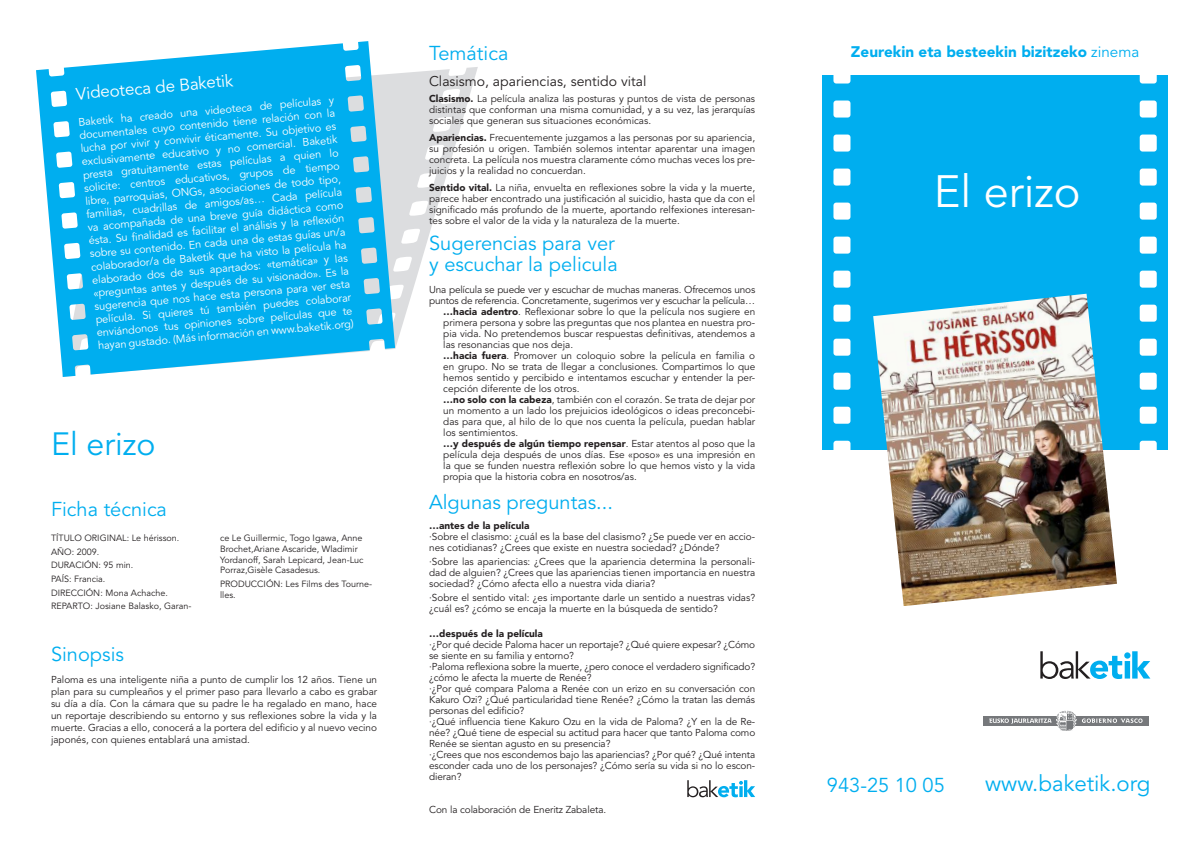
<style>
.page{position:relative;width:1191px;height:842px;background:#fff}
.page>*{position:absolute;margin:0;border:0;box-sizing:border-box;transform-origin:0 0}
.t1{font:45px "Avenir LT Std";color:#fff}
.t2{font:32px "Avenir LT Std";color:#00aeef}
.t3{font:22.3px "Avenir LT Std";color:#00aeef}
.t4{font:20px/21px "Avenir LT Std";color:#00aeef}
.t5{font:17px "Avenir LT Std";color:#fff}
.t6{font:900 15.3px "Avenir LT Std";color:#00aeef}
.t7{font:14px "Avenir LT Std";color:#231f20}
.t8{font:11px/13.2px "Avenir LT Std";color:#fff;text-align:justify}
.t9{font:10px/11px "Avenir LT Std";color:#231f20;text-align:justify}
.t10{font:10px/11px "Avenir LT Std";letter-spacing:-.02em;color:#231f20}
.t11{font:900 10px "Avenir LT Std";color:#231f20}
.t12{font:9px/10.8px "Avenir LT Std";color:#231f20}
.s1{font-weight:900}
.s2{font-weight:400}
</style>
<div class="page">
<svg style="left:395px;top:67px;width:83px;height:282px"></svg>
<svg style="left:36px;top:41px;width:359px;height:336px;background:#2ebbf0"></svg>
<div style="left:822px;top:75px;width:346px;height:374px;background:#00aeef"></div>
<svg style="left:1139px;top:75px;width:17px;height:9px"></svg>
<div style="left:1139px;top:101px;width:17px;height:17px;background:#fff;border-radius:3px"></div>
<div style="left:1139px;top:135px;width:17px;height:17px;background:#fff;border-radius:3px"></div>
<div style="left:1139px;top:169px;width:17px;height:17px;background:#fff;border-radius:3px"></div>
<div style="left:1139px;top:203px;width:17px;height:17px;background:#fff;border-radius:3px"></div>
<div style="left:1139px;top:237px;width:17px;height:17px;background:#fff;border-radius:3px"></div>
<div style="left:1139px;top:271px;width:17px;height:17px;background:#fff;border-radius:3px"></div>
<div style="left:1139px;top:305px;width:17px;height:17px;background:#fff;border-radius:3px"></div>
<div style="left:1139px;top:339px;width:17px;height:17px;background:#fff;border-radius:3px"></div>
<div style="left:1139px;top:373px;width:17px;height:17px;background:#fff;border-radius:3px"></div>
<div style="left:1139px;top:407px;width:17px;height:17px;background:#fff;border-radius:3px"></div>
<svg style="left:1139px;top:441px;width:17px;height:8px"></svg>
<svg style="left:833px;top:75px;width:17px;height:9px"></svg>
<div style="left:833px;top:101px;width:17px;height:17px;background:#fff;border-radius:3px"></div>
<div style="left:833px;top:135px;width:17px;height:17px;background:#fff;border-radius:3px"></div>
<div style="left:833px;top:169px;width:17px;height:17px;background:#fff;border-radius:3px"></div>
<div style="left:833px;top:203px;width:17px;height:17px;background:#fff;border-radius:3px"></div>
<div style="left:833px;top:237px;width:17px;height:17px;background:#fff;border-radius:3px"></div>
<div style="left:833px;top:271px;width:17px;height:17px;background:#fff;border-radius:3px"></div>
<div style="left:833px;top:305px;width:17px;height:17px;background:#fff;border-radius:3px"></div>
<div style="left:833px;top:339px;width:17px;height:17px;background:#fff;border-radius:3px"></div>
<div style="left:833px;top:373px;width:17px;height:17px;background:#fff;border-radius:3px"></div>
<div style="left:833px;top:407px;width:17px;height:17px;background:#fff;border-radius:3px"></div>
<svg style="left:833px;top:441px;width:17px;height:8px"></svg>
<svg style="left:687px;top:780px;width:68px;height:17px"></svg>
<svg style="left:1040px;top:651px;width:110px;height:28px"></svg>
<svg style="left:983px;top:725px;width:166px;height:1px"></svg>
<div style="left:983px;top:716px;width:166px;height:9px;background:#76787b"></div>
<svg style="left:989px;top:711px;width:154px;height:20px"></svg>
<img style="left:873px;top:294px;width:244px;height:312px">
<p class="t5" style="left:75px;top:84px;width:159px;rotate:-5deg">Videoteca de Baketik</p>
<p class="t8" style="left:78px;top:116px;width:258px;rotate:-5deg">Baketik ha creado una videoteca de películas y documentales cuyo contenido tiene relación con la lucha por vivir y convivir éticamente. Su objetivo es exclusivamente educativo y no comercial. Baketik presta gratuitamente estas películas a quien lo solicite: centros educativos, grupos de tiempo libre, parroquias, ONGs, asociaciones de todo tipo, familias, cuadrillas de amigos/as… Cada película va acompañada de una breve guía didáctica como ésta. Su fi nalidad es facilitar el análisis y la refl exión sobre su contenido. En cada una de estas guías un/a colaborador/a de Baketik que ha visto la película ha elaborado dos de sus apartados: «temática» y las «preguntas antes y después de su visionado». Es la sugerencia que nos hace esta persona para ver esta película. Si quieres tú también puedes colaborar enviándonos tus opiniones sobre películas que te hayan gustado. (Más información en www.baketik.org)</p>
<p class="t2" style="left:51px;top:425px;width:106px">El erizo</p>
<p class="t4" style="left:51px;top:499px;width:117px">Ficha técnica</p>
<p class="t12" style="left:51px;top:533px;width:130px">TÍTULO ORIGINAL: Le hérisson.</p>
<p class="t12" style="left:51px;top:546px;width:50px">AÑO: 2009.</p>
<p class="t12" style="left:51px;top:560px;width:84px">DURACIÓN: 95 min.</p>
<p class="t12" style="left:51px;top:574px;width:56px">PAÍS: Francia.</p>
<p class="t12" style="left:51px;top:587px;width:118px">DIRECCIÓN: Mona Achache.</p>
<p class="t12" style="left:51px;top:601px;width:142px">REPARTO: Josiane Balasko, Garan-</p>
<p class="t4" style="left:51px;top:644px;width:74px">Sinopsis</p>
<p class="t12" style="left:220px;top:533px;width:145px">ce Le Guillermic, Togo Igawa, Anne Brochet,Ariane Ascaride, Wladimir Yordanoff, Sarah Lepicard, Jean-Luc Porraz,Gisèle Casadesus.</p>
<p class="t12" style="left:220px;top:579px;width:154px">PRODUCCIÓN: Les Films des Tourne&shy;lles.</p>
<p class="t9" style="left:51px;top:674px;width:328px;line-height:12px">Paloma es una inteligente niña a punto de cumplir los 12 años. Tiene un plan para su cumpleaños y el primer paso para llevarlo a cabo es grabar su día a día. Con la cámara que su padre le ha regalado en mano, hace un reportaje describiendo su entorno y sus reflexiones sobre la vida y la muerte. Gracias a ello, conocerá a la portera del edificio y al nuevo vecino japonés, con quienes entablará una amistad.</p>
<p class="t4" style="left:429px;top:44px;width:81px">Temática</p>
<p class="t7" style="left:429px;top:73px;width:219px">Clasismo, apariencias, sentido vital</p>
<p class="t9" style="left:429px;top:94px;width:327px"><span class="s1">Clasismo.</span> La película analiza las posturas y puntos de vista de personas distintas que conforman una misma comunidad, y a su vez, las jerarquías sociales que generan sus situaciones económicas.</p>
<p class="t9" style="left:429px;top:132px;width:328px"><span class="s1">Apariencias.</span> Frecuentemente juzgamos a las personas por su apariencia, su profesión u origen. También solemos intentar aparentar una imagen concreta. La película nos muestra claramente cómo muchas veces los pre&shy;juicios y la realidad no concuerdan.</p>
<p class="t9" style="left:429px;top:182px;width:328px"><span class="s1">Sentido vital.</span> La niña, envuelta en reflexiones sobre la vida y la muerte, parece haber encontrado una justificación al suicidio, hasta que da con el significado más profundo de la muerte, aportando relfexiones interesan&shy;tes sobre el valor de la vida y la naturaleza de la muerte.</p>
<p class="t4" style="left:429px;top:234px;width:190px">Sugerencias para ver y escuchar la pelicula</p>
<p class="t10" style="left:429px;top:284px;width:328px">Una película se puede ver y escuchar de muchas maneras. Ofrecemos unos puntos de referencia. Concretamente, sugerimos ver y escuchar la película…</p>
<p class="t9" style="left:443px;top:306px;width:313px"><span class="s1">…hacia adentro</span>. Reflexionar sobre lo que la película nos sugiere en primera persona y sobre las preguntas que nos plantea en nuestra pro&shy;pia vida. No pretendemos buscar respuestas definitivas, atendemos a las resonancias que nos deja.</p>
<p class="t9" style="left:443px;top:350px;width:313px"><span class="s1">…hacia fuera</span>. Promover un coloquio sobre la película en familia o en grupo. No se trata de llegar a conclusiones. Compartimos lo que hemos sentido y percibido e intentamos escuchar y entender la per&shy;cepción diferente de los otros.</p>
<p class="t9" style="left:443px;top:394px;width:313px"><span class="s1">…no solo con la cabeza</span>, también con el corazón. Se trata de dejar por un momento a un lado los prejuicios ideológicos o ideas preconcebi&shy;das para que, al hilo de lo que nos cuenta la película, puedan hablar los sentimientos.</p>
<p class="t9" style="left:443px;top:438px;width:313px"><span class="s1">…y después de algún tiempo repensar</span>. Estar atentos al poso que la película deja después de unos días. Ese «poso» es una impresión en la que se funden nuestra reflexión sobre lo que hemos visto y la vida propia que la historia cobra en nosotros/as.</p>
<p class="t4" style="left:429px;top:492px;width:185px">Algunas preguntas...</p>
<p class="t11" style="left:429px;top:520px;width:102px">…antes de la película</p>
<p class="t9" style="left:429px;top:531px;width:327px">·Sobre el clasismo: ¿cuál es la base del clasismo? ¿Se puede ver en accio&shy;nes cotidianas? ¿Crees que existe en nuestra sociedad? ¿Dónde?</p>
<p class="t9" style="left:429px;top:556px;width:327px">·Sobre las apariencias: ¿Crees que la apariencia determina la personali&shy;dad de alguien? ¿Crees que las apariencias tienen importancia en nuestra sociedad? ¿Cómo afecta ello a nuestra vida diaria?</p>
<p class="t9" style="left:429px;top:592px;width:327px">·Sobre el sentido vital: ¿es importante darle un sentido a nuestras vidas? ¿cuál es? ¿cómo se encaja la muerte en la búsqueda de sentido?</p>
<p class="t11" style="left:429px;top:627px;width:115px">…después de la película</p>
<p class="t9" style="left:429px;top:639px;width:327px">·¿Por qué decide Paloma hacer un reportaje? ¿Qué quiere expesar? ¿Cómo se siente en su familia y entorno?</p>
<p class="t9" style="left:429px;top:661px;width:328px">·Paloma reflexiona sobre la muerte, ¿pero conoce el verdadero significado? ¿cómo le afecta la muerte de Renée?</p>
<p class="t9" style="left:429px;top:683px;width:327px">·¿Por qué compara Paloma a Renée con un erizo en su conversación con Kakuro Ozi? ¿Qué particularidad tiene Renée? ¿Cómo la tratan las demás personas del edificio?</p>
<p class="t9" style="left:429px;top:716px;width:328px">·¿Qué influencia tiene Kakuro Ozu en la vida de Paloma? ¿Y en la de Re&shy;née? ¿Qué tiene de especial su actitud para hacer que tanto Paloma como Renée se sientan agusto en su presencia?</p>
<p class="t9" style="left:429px;top:749px;width:327px">·¿Crees que nos escondemos bajo las apariencias? ¿Por qué? ¿Qué intenta esconder cada uno de los personajes? ¿Cómo sería su vida si no lo escon&shy;dieran?</p>
<p class="t9" style="left:429px;top:804px;width:179px">Con la colaboración de Eneritz Zabaleta.</p>
<p class="t6" style="left:851px;top:42px;width:290px">Zeurekin eta besteekin bizitzeko <span class="s2">zinema</span></p>
<p class="t1" style="left:934px;top:166px;width:148px">El erizo</p>
<p class="t4" style="left:827px;top:776px;width:119px">943-25 10 05</p>
<p class="t3" style="left:985px;top:770px;width:167px">www.baketik.org</p>
</div>
